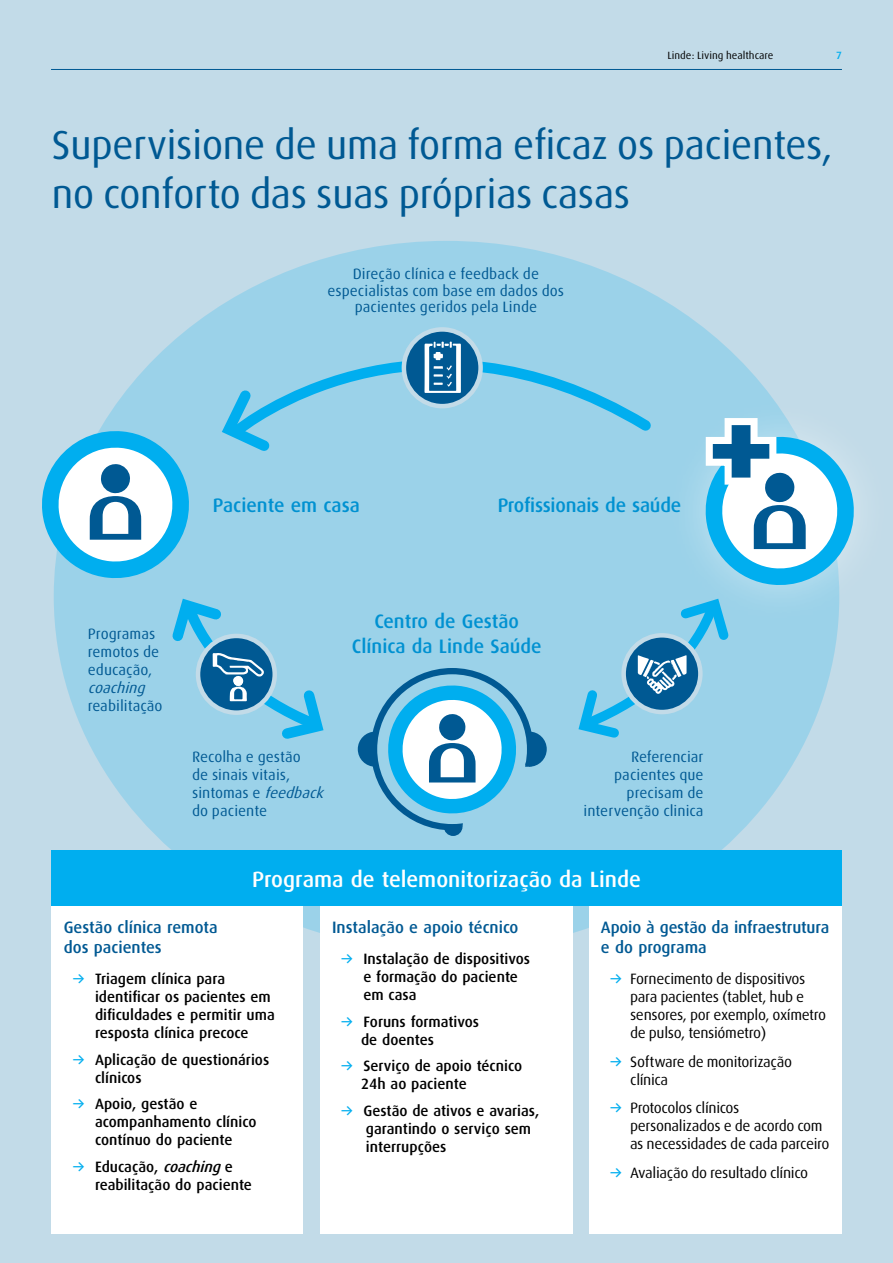
<style>
.page{position:relative;width:893px;height:1263px;background:#c2dbe8}
.page>*{position:absolute;margin:0;border:0;box-sizing:border-box;transform-origin:0 0}
.t1{font:40.5px/48.6px "Linde Dax Global";letter-spacing:-.02em;color:#005993}
.t2{font:500 22.05px "Linde Dax Global";color:#fff}
.t3{font:500 19.5px/25.5px "Linde Dax Global";letter-spacing:-.005em;color:#0091d1;text-align:center}
.t4{font:500 16.5px/19.8px "Linde Dax Global";color:#005993}
.t5{font:500 15px/18px "Linde Dax Global";color:#000}
.t6{font:15px/18px "Linde Dax Global";letter-spacing:-.025em;color:#000}
.t7{font:15px/18px "Linde Dax Global";color:#005993}
.t8{font:italic 15px "Linde Dax Global";color:#005993}
.t9{font:10.5px "Linde Dax Global";color:#000}
.t10{font:500 10.5px "Linde Dax Global";color:#00aeef}
.s1{font-style:italic}
.s2{color:#00aeef}
.s3{font-weight:500;color:#00aeef}
</style>
<div class="page">
<svg style="left:54px;top:241px;width:750px;height:711px;fill:#9bd2e9"></svg>
<hr style="left:51px;top:69px;width:791px;height:1px;background:#005993">
<div style="left:665px;top:396px;width:228px;height:230px;background:#fff;opacity:.42"></div>
<svg style="left:42px;top:428px;width:156px;height:153px;background:#87ceeb"></svg>
<div style="left:51px;top:868px;width:252px;height:365px;background:#fff"></div>
<div style="left:320px;top:868px;width:252px;height:365px;background:#fff"></div>
<div style="left:589px;top:868px;width:253px;height:365px;background:#fff"></div>
<div style="left:51px;top:850px;width:791px;height:56px;background:#00aeef"></div>
<svg style="left:165px;top:592px;width:165px;height:154px;background:#7bbfde"></svg>
<svg style="left:573px;top:415px;width:290px;height:329px;background:#92cce5"></svg>
<svg style="left:358px;top:665px;width:189px;height:171px;background:#7dc2e1"></svg>
<svg style="left:215px;top:382px;width:63px;height:78px;background:#88cde9"></svg>
<svg style="left:229px;top:286px;width:431px;height:154px;background:#90cfe9"></svg>
<svg style="left:404px;top:329px;width:77px;height:77px;background:#1b6b9f"></svg>
<div style="left:402px;top:327px;width:81px;height:81px;border:4px solid #c2dbe8;border-radius:50%"></div>
<svg style="left:424px;top:342px;width:37px;height:51px;background:#6298bc"></svg>
<p class="t9" style="left:667px;top:50px;width:108px">Linde: Living healthcare</p>
<p class="t10" style="left:836px;top:50px;width:7px">7</p>
<h1 class="t1" style="left:52px;top:121px;width:783px">Supervisione de uma forma eficaz os pacientes, no conforto das suas próprias casas</h1>
<p class="t7" style="left:328px;top:266px;width:238px;line-height:16.5px;text-align:center">Direção clínica e feedback de especialistas com base em dados dos pacientes geridos pela Linde</p>
<h3 class="t3" style="left:212px;top:493px;width:149px">Paciente em casa</h3>
<h3 class="t3" style="left:497px;top:493px;width:186px">Profissionais de saúde</h3>
<p class="t7" style="left:88px;top:625px;width:73px">Programas remotos de educação,</p>
<p class="t8" style="left:88px;top:679px;width:65px">coaching</p>
<p class="t7" style="left:88px;top:697px;width:76px">reabilitação</p>
<h3 class="t3" style="left:352px;top:608px;width:191px">Centro de Gestão<br>Clínica da Linde Saúde</h3>
<p class="t7" style="left:192px;top:747px;width:139px">Recolha e gestão<br>de sinais vitais,<br>s i n t o m a s e <span class="s1">feedback </span>do paciente</p>
<p class="t7" style="left:583px;top:747px;width:122px;text-align:right">Referenciar pacientes que precisam de intervenção clinica</p>
<h2 class="t2" style="left:252px;top:866px;width:390px">Programa de telemonitorização da Linde</h2>
<p class="t4" style="left:64px;top:918px;width:155px">Gestão clínica remota dos pacientes</p>
<p class="t5" style="left:95px;top:970px;width:181px;text-indent:-23px"><span class="s2">→</span> Triagem clínica para identificar os pacientes em dificuldades e permitir uma resposta clínica precoce</p>
<p class="t5" style="left:95px;top:1050px;width:176px;text-indent:-23px"><span class="s2">→</span> Aplicação de questionários clínicos</p>
<p class="t5" style="left:95px;top:1095px;width:163px;text-indent:-23px"><span class="s2">→</span> Apoio, gestão e acompanhamento clínico contínuo do paciente</p>
<p class="t5" style="left:95px;top:1157px;width:158px;text-indent:-23px"><span class="s2">→</span> Educação, <span class="s1">coaching</span>e reabilitação do paciente</p>
<p class="t4" style="left:332px;top:918px;width:188px">Instalação e apoio técnico</p>
<p class="t5" style="left:363px;top:950px;width:168px;text-indent:-23px"><span class="s2">→</span> Instalação de dispositivos e formação do paciente em casa</p>
<p class="t5" style="left:361px;top:1012px;width:120px;text-indent:-20px"><span class="s2">→</span> Foruns formativos de doentes</p>
<p class="t5" style="left:361px;top:1057px;width:163px;text-indent:-20px"><span class="s2">→</span> Serviço de apoio técnico<br>24h ao paciente</p>
<p class="t5" style="left:366px;top:1101px;width:175px;text-indent:-25px"><span class="s2">→</span> Gestão de ativos e avarias, garantindo o serviço sem interrupções</p>
<p class="t4" style="left:601px;top:918px;width:230px">Apoio à gestão da infraestrutura e do programa</p>
<p class="t6" style="left:630px;top:970px;width:198px;text-indent:-21px"><span class="s3">→</span> Fornecimento de dispositivos para pacientes (tablet, hub e sensores, por exemplo, oxímetro de pulso, tensiómetro)</p>
<p class="t6" style="left:630px;top:1052px;width:163px;text-indent:-21px"><span class="s3">→</span> Software de monitorização clínica</p>
<p class="t6" style="left:630px;top:1099px;width:201px;text-indent:-21px"><span class="s3">→</span> Protocolos clínicos personalizados e de acordo com as necessidades de cada parceiro</p>
<p class="t6" style="left:609px;top:1164px;width:200px"><span class="s3">→</span> Avaliação do resultado clínico</p>
</div>
